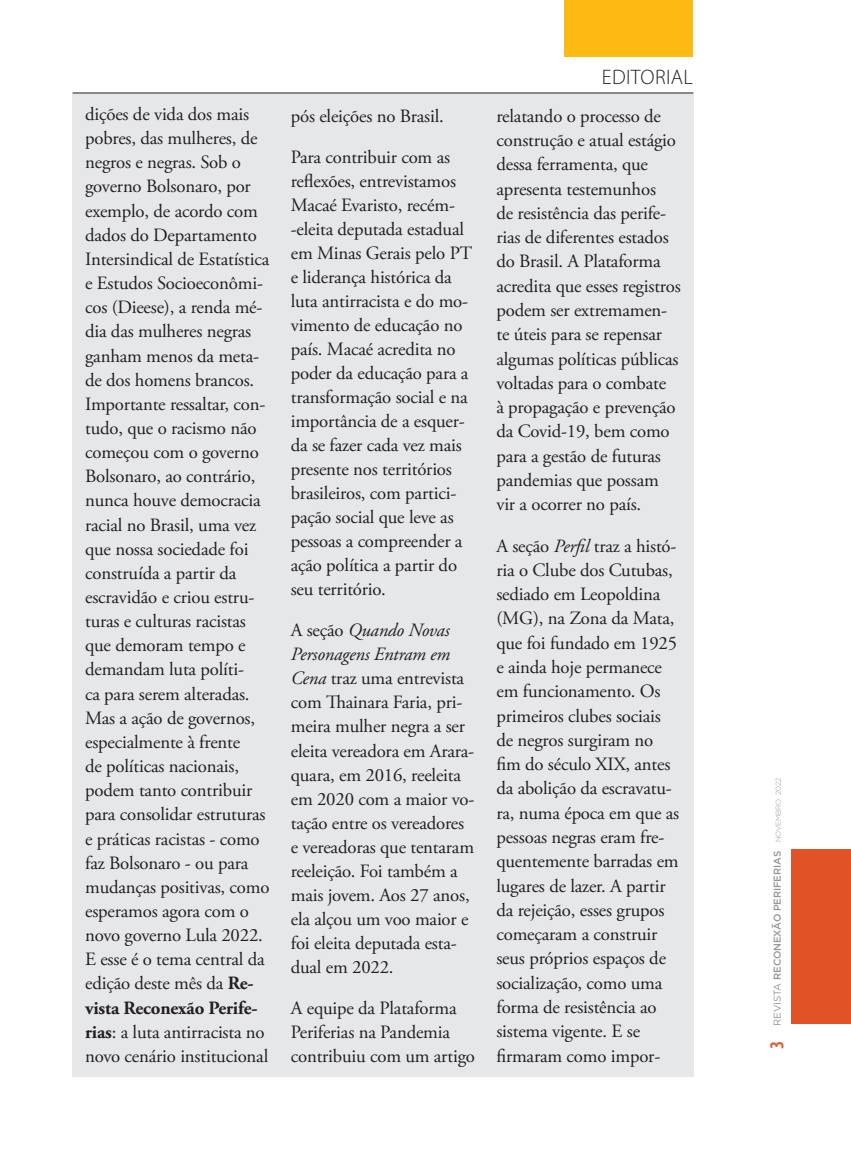
<style>
.page{position:relative;width:851px;height:1149px;background:#fff}
.page>*{position:absolute;margin:0;border:0;box-sizing:border-box;transform-origin:0 0}
.t1{font:300 21px "Myriad Pro";letter-spacing:.02em;color:#231f20}
.t2{font:18.75px/24.2px "Adobe Garamond Pro";letter-spacing:-.01em;color:#231f20}
.t3{font:500 9.9px "Gotham";letter-spacing:-.01em;color:#939598}
.s1{font-weight:700}
.s2{font-style:italic}
.s3{font-family:"Myriad Pro";font-weight:600;font-stretch:condensed;font-size:19.95px;color:#e15326}
.s4{font-weight:400}
.s5{font-weight:300;font-size:7.05px}
</style>
<div class="page">
<div style="left:72px;top:94px;width:621px;height:982px;background:#e6e7e9"></div>
<div style="left:564px;top:1px;width:129px;height:56px;background:#fcba13"></div>
<div style="left:791px;top:848px;width:59px;height:175px;background:#e15326"></div>
<hr style="left:73px;top:93px;width:620px;height:1px;background:#231f20">
<p class="t2" style="left:85px;top:103px;width:186px">dições de vida dos mais pobres, das mulheres, de negros e negras. Sob o governo Bolsonaro, por exemplo, de acordo com dados do Departamento<br>Intersindical de Estatística e Estudos Socioeconômi&shy;cos (Dieese), a renda mé&shy;dia das mulheres negras ganham menos da meta&shy;de dos homens brancos.<br>Importante ressaltar, con&shy;tudo, que o racismo não começou com o governo<br>Bolsonaro, ao contrário, nunca houve democracia racial no Brasil, uma vez que nossa sociedade foi construída a partir da escravidão e criou estru&shy;turas e culturas racistas que demoram tempo e demandam luta políti-<br>ca para serem alteradas.<br>Mas a ação de governos, especialmente à frente<br>de políticas nacionais, podem tanto contribuir para consolidar estruturas e práticas racistas - como faz Bolsonaro - ou para mudanças positivas, como esperamos agora com o novo governo Lula 2022.<br>E esse é o tema central da edição deste mês da <span class="s1">Re&shy;vista Reconexão Perife&shy;rias</span>: a luta antirracista no novo cenário institucional</p>
<p class="t2" style="left:291px;top:96px;width:161px;line-height:41px">pós eleições no Brasil.<br>Para contribuir com as</p>
<p class="t2" style="left:291px;top:170px;width:183px">reflexões, entrevistamos<br>Macaé Evaristo, recém--eleita deputada estadual em Minas Gerais pelo PT e liderança histórica da luta antirracista e do mo&shy;vimento de educação no país. Macaé acredita no poder da educação para a transformação social e na importância de a esquer&shy;da se fazer cada vez mais presente nos territórios brasileiros, com partici&shy;pação social que leve as pessoas a compreender a ação política a partir do seu território.</p>
<p class="t2" style="left:291px;top:619px;width:185px">A seção <span class="s2">Quando Novas<br>Personagens Entram em<br>Cena</span> traz uma entrevista com Thainara Faria, pri&shy;meira mulher negra a ser eleita vereadora em Arara&shy;quara, em 2016, reeleita em 2020 com a maior vo&shy;tação entre os vereadores e vereadoras que tentaram reeleição. Foi também a mais jovem. Aos 27 anos, ela alçou um voo maior e foi eleita deputada esta&shy;dual em 2022.</p>
<p class="t2" style="left:291px;top:996px;width:186px">A equipe da Plataforma<br>Periferias na Pandemia contribuiu com um artigo</p>
<p class="t1" style="left:601px;top:65px;width:93px">EDITORIAL</p>
<p class="t2" style="left:496px;top:104px;width:186px">relatando o processo de construção e atual estágio dessa ferramenta, que apresenta testemunhos<br>de resistência das perife&shy;rias de diferentes estados do Brasil. A Plataforma acredita que esses registros podem ser extremamen&shy;te úteis para se repensar algumas políticas públicas voltadas para o combate<br>à propagação e prevenção da Covid-19, bem como para a gestão de futuras pandemias que possam vir a ocorrer no país.</p>
<p class="t2" style="left:496px;top:534px;width:184px">A seção <span class="s2">Perfil</span> traz a histó&shy;ria o Clube dos Cutubas, sediado em Leopoldina (MG), na Zona da Mata, que foi fundado em 1925 e ainda hoje permanece em funcionamento. Os primeiros clubes sociais de negros surgiram no fim do século XIX, antes da abolição da escravatu&shy;ra, numa época em que as pessoas negras eram fre&shy;quentemente barradas em lugares de lazer. A partir da rejeição, esses grupos começaram a construir seus próprios espaços de socialização, como uma forma de resistência ao sistema vigente. E se firmaram como impor-</p>
<p class="t3" style="left:770px;top:1048px;width:272px;rotate:-90deg"><span class="s3">3</span> <span class="s4">REVISTA</span> RECONEXÃO PERIFERIAS <span class="s5">NOVEMBRO 2022</span></p>
</div>
